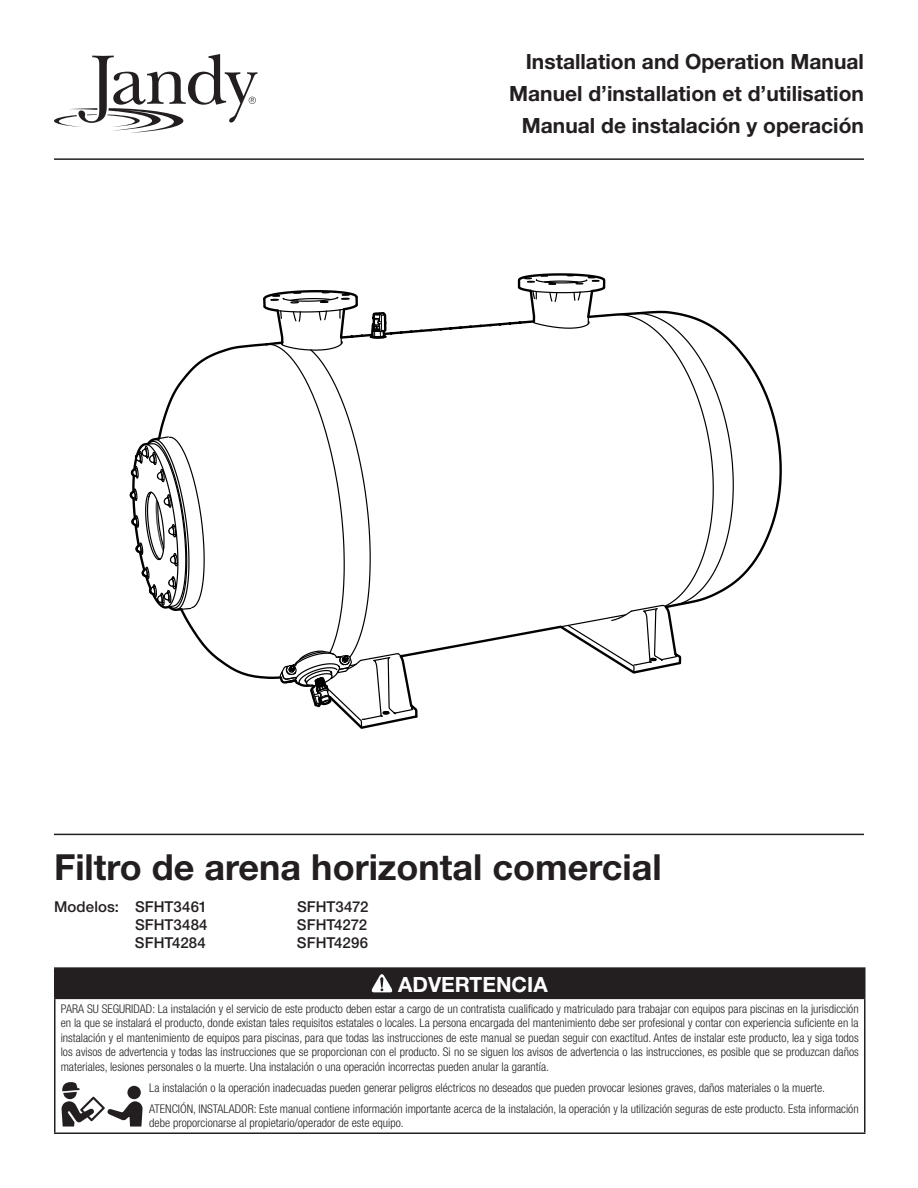
<style>
.page{position:relative;width:918px;height:1188px;background:#fff}
.page>*{position:absolute;margin:0;border:0;box-sizing:border-box;transform-origin:0 0}
.t1{font:700 36px "Helvetica Neue LT Pro";color:#231f20}
.t2{font:700 21px/32px "Helvetica Neue LT Pro";color:#231f20;text-align:right}
.t3{font:700 21px "Helvetica Neue LT Pro";color:#fff}
.t4{font:500 15px "Helvetica Neue LT Pro";letter-spacing:.005em;color:#231f20}
.t5{font:300 condensed 12px/14.4px "Helvetica Neue LT Pro";color:#231f20;text-align:justify}
</style>
<div class="page">
<svg style="left:54px;top:54px;width:204px;height:79px"></svg>
<hr style="left:54px;top:158px;width:810px;height:2px;background:#231f20">
<hr style="left:54px;top:834px;width:810px;height:1px;background:#231f20">
<div style="left:55px;top:968px;width:810px;height:30px;background:#231f20"></div>
<hr style="left:54px;top:967px;width:812px;height:2px;background:#231f20">
<hr style="left:54px;top:969px;width:2px;height:29px;background:#231f20">
<hr style="left:864px;top:969px;width:2px;height:29px;background:#231f20">
<hr style="left:54px;top:998px;width:812px;height:1px;background:#231f20">
<hr style="left:54px;top:999px;width:2px;height:133px;background:#231f20">
<hr style="left:864px;top:999px;width:2px;height:133px;background:#231f20">
<hr style="left:54px;top:1132px;width:812px;height:2px;background:#231f20">
<svg style="left:371px;top:974px;width:22px;height:19px"></svg>
<svg style="left:62px;top:1082px;width:81px;height:45px"></svg>
<svg style="left:734px;top:343px;width:48px;height:241px"></svg>
<svg style="left:129px;top:273px;width:605px;height:456px"></svg>
<h2 class="t2" style="left:509px;top:45px;width:356px">Installation and Operation Manual<br>Manuel d’installation et d’utilisation<br>Manual de instalación y operación</h2>
<h1 class="t1" style="left:54px;top:845px;width:609px">Filtro de arena horizontal comercial</h1>
<p class="t4" style="left:54px;top:897px;width:155px">Modelos: SFHT3461</p>
<p class="t4" style="left:297px;top:897px;width:73px">SFHT3472</p>
<p class="t4" style="left:135px;top:915px;width:74px">SFHT3484</p>
<p class="t4" style="left:297px;top:915px;width:72px">SFHT4272</p>
<p class="t4" style="left:135px;top:933px;width:72px">SFHT4284</p>
<p class="t4" style="left:297px;top:933px;width:73px">SFHT4296</p>
<h2 class="t3" style="left:398px;top:972px;width:151px">ADVERTENCIA</h2>
<p class="t5" style="left:61px;top:1001px;width:800px">PARA SU SEGURIDAD: La instalación y el servicio de este producto deben estar a cargo de un contratista cualificado y matriculado para trabajar con equipos para piscinas en la jurisdicción en la que se instalará el producto, donde existan tales requisitos estatales o locales. La persona encargada del mantenimiento debe ser profesional y contar con experiencia suficiente en la instalación y el mantenimiento de equipos para piscinas, para que todas las instrucciones de este manual se puedan seguir con exactitud. Antes de instalar este producto, lea y siga todos los avisos de advertencia y todas las instrucciones que se proporcionan con el producto. Si no se siguen los avisos de advertencia o las instrucciones, es posible que se produzcan daños materiales, lesiones personales o la muerte. Una instalación o una operación incorrectas pueden anular la garantía.</p>
<p class="t5" style="left:149px;top:1077px;width:711px;line-height:21.1px">La instalación o la operación inadecuadas pueden generar peligros eléctricos no deseados que pueden provocar lesiones graves, daños materiales o la muerte.<br>ATENCIÓN, INSTALADOR: Este manual contiene información importante acerca de la instalación, la operación y la utilización seguras de este producto. Esta información</p>
<p class="t5" style="left:149px;top:1116px;width:256px">debe proporcionarse al propietario/operador de este equipo.</p>
</div>
